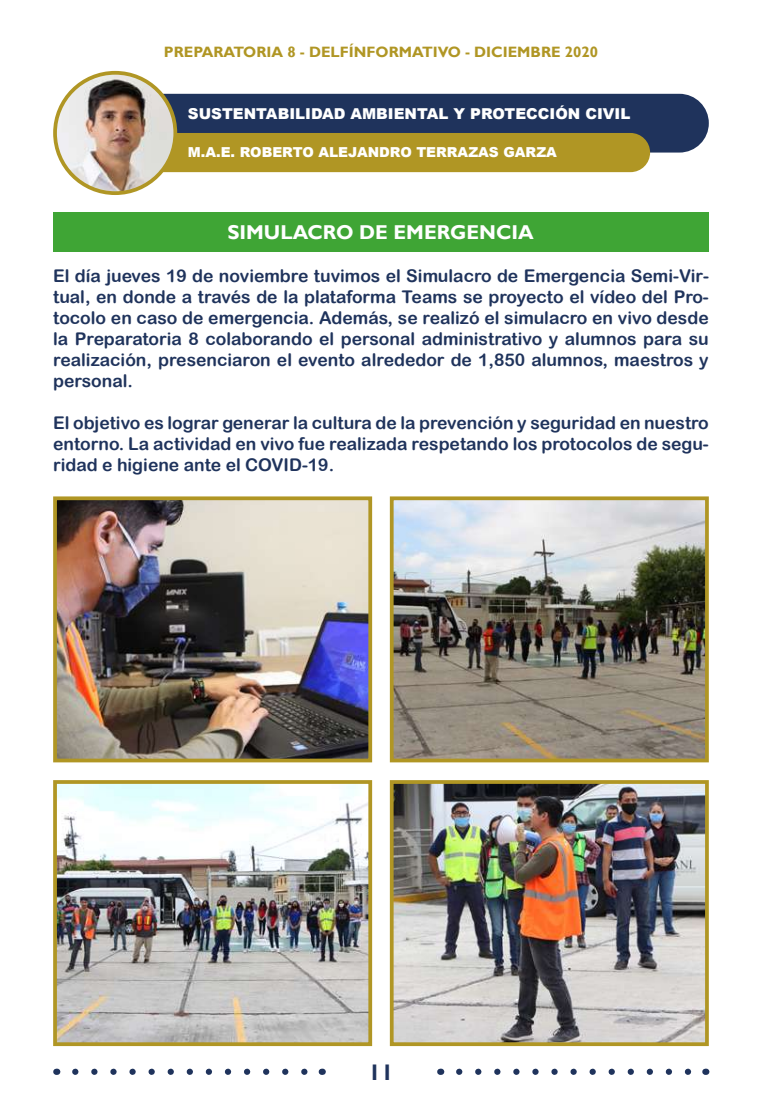
<style>
.page{position:relative;width:762px;height:1117px;background:#fff}
.page>*{position:absolute;margin:0;border:0;box-sizing:border-box;transform-origin:0 0}
.t1{font:700 22.5px "Gill Sans";color:#1f335c}
.t2{font:700 20px "Gill Sans";color:#fff}
.t3{font:17.5px/21px "Arial Rounded MT Bold";color:#1f335c;text-align:justify}
.t4{font:700 15px "Gill Sans";color:#b09624}
.t5{font:900 15px "Arial";color:#fff}
.t6{font:900 13.75px "Arial";color:#fff}
</style>
<div class="page">
<svg style="left:459px;top:1068px;width:233px;height:6px"></svg>
<svg style="left:75px;top:1068px;width:233px;height:6px"></svg>
<svg style="left:161px;top:94px;width:548px;height:78px;background:#676649"></svg>
<img style="left:55px;top:73px;width:120px;height:120px;border-radius:60px">
<div style="left:53px;top:71px;width:124px;height:124px;border:4px solid #b09624;border-radius:50%"></div>
<div style="left:53px;top:213px;width:655px;height:39px;background:#3fa535"></div>
<img style="left:58px;top:501px;width:309px;height:256px">
<div style="left:53px;top:496px;width:319px;height:266px;border:4px solid #b09624"></div>
<img style="left:395px;top:501px;width:309px;height:256px">
<div style="left:390px;top:496px;width:319px;height:266px;border:4px solid #b09624"></div>
<img style="left:58px;top:785px;width:309px;height:255px">
<div style="left:53px;top:780px;width:319px;height:265px;border:4px solid #b09624"></div>
<img style="left:395px;top:785px;width:309px;height:255px">
<div style="left:390px;top:780px;width:319px;height:265px;border:4px solid #b09624"></div>
<p class="t4" style="left:164px;top:43px;width:435px">PREPARATORIA 8 - DELFÍNFORMATIVO - DICIEMBRE 2020</p>
<p class="t5" style="left:188px;top:102px;width:444px">SUSTENTABILIDAD AMBIENTAL Y PROTECCIÓN CIVIL</p>
<p class="t6" style="left:188px;top:142px;width:371px">M.A.E. ROBERTO ALEJANDRO TERRAZAS GARZA</p>
<p class="t2" style="left:227px;top:220px;width:308px">SIMULACRO DE EMERGENCIA</p>
<p class="t3" style="left:53px;top:265px;width:657px">El día jueves 19 de noviembre tuvimos el Simulacro de Emergencia Semi-Vir&shy;tual, en donde a través de la plataforma Teams se proyecto el vídeo del Pro&shy;tocolo en caso de emergencia. Además, se realizó el simulacro en vivo desde la Preparatoria 8 colaborando el personal administrativo y alumnos para su realización, presenciaron el evento alrededor de 1,850 alumnos, maestros y personal.</p>
<p class="t3" style="left:53px;top:412px;width:657px">El objetivo es lograr generar la cultura de la prevención y seguridad en nuestro entorno. La actividad en vivo fue realizada respetando los protocolos de segu&shy;ridad e higiene ante el COVID-19.</p>
<p class="t1" style="left:368px;top:1058px;width:26px">11</p>
</div>
